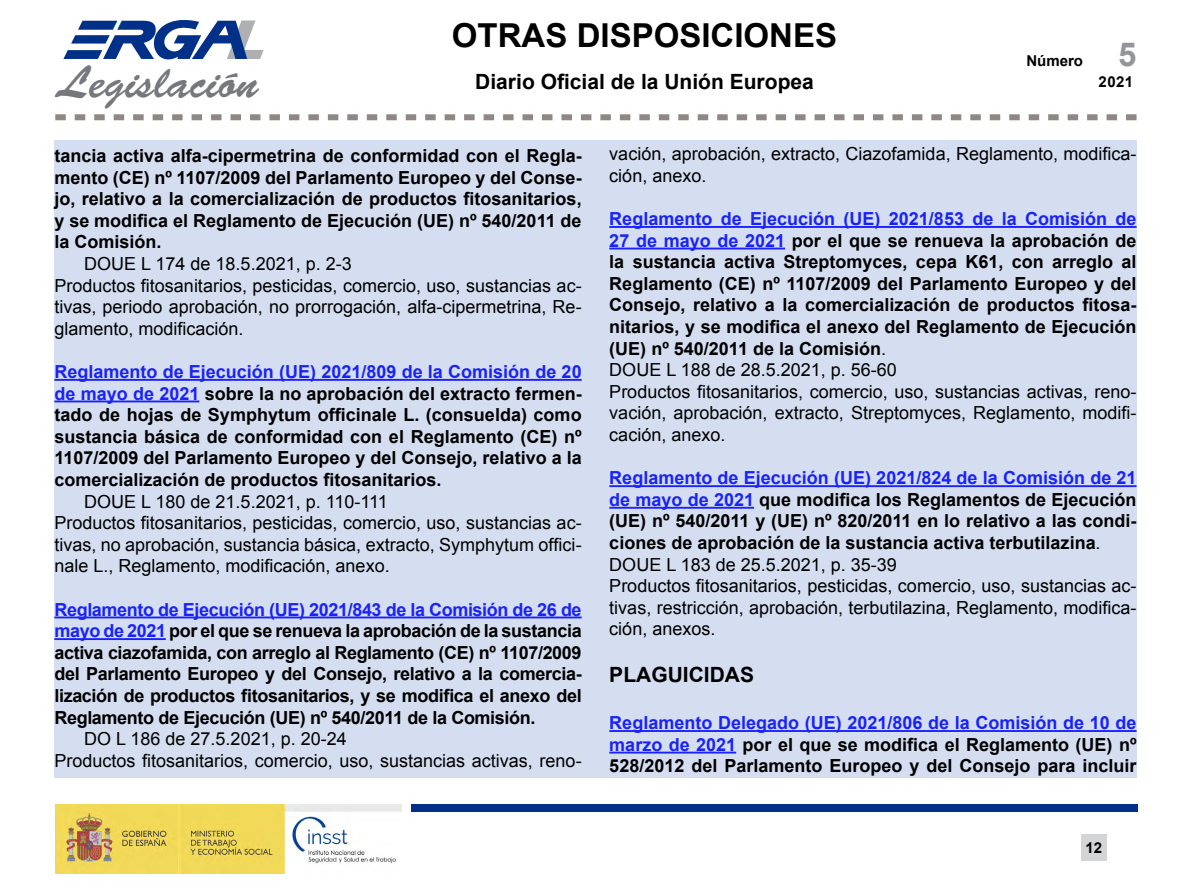
<style>
.page{position:relative;width:1191px;height:893px;background:#fff}
.page>*{position:absolute;margin:0;border:0;box-sizing:border-box;transform-origin:0 0}
.t1{font:italic 900 53.55px "Helvetica LT Std";color:#aeafb1;scale:1.11 1}
.t2{font:45.45px "Brush Script Std";color:#75787c}
.t3{font:700 33px "Arial";color:#000}
.t4{font:700 33px "Arial";color:#939598}
._5_Texto_en_negrita{font:700 21px "Arial";color:#000}
._1_texto_normal{font:700 18px/21.6px "Arial";color:#000;text-align:justify}
._1_texto_normal-2{font:18px/21.6px "Arial";color:#000;text-align:justify}
._3_Texto_con_sangria{font:18px "Arial";color:#000}
.t5{font:700 15px "Arial";color:#000}
.s1{color:#1922fb}
.s2{font-weight:400}
</style>
<div class="page">
<div style="left:54px;top:140px;width:1082px;height:638px;background:#d5def1"></div>
<svg style="left:55px;top:114px;width:1081px;height:6px"></svg>
<div style="left:1080px;top:834px;width:26px;height:27px;background:#d3d5d6"></div>
<img style="left:55px;top:804px;width:346px;height:69px">
<div style="left:410px;top:805px;width:727px;height:7px;background:#003088"></div>
<svg style="left:63px;top:20px;width:184px;height:40px"></svg>
<hr style="left:54px;top:379px;width:527px;height:2px;background:#1922fb">
<hr style="left:54px;top:400px;width:145px;height:2px;background:#1922fb">
<hr style="left:54px;top:616px;width:527px;height:2px;background:#1922fb">
<hr style="left:54px;top:638px;width:112px;height:2px;background:#1922fb">
<hr style="left:609px;top:226px;width:527px;height:2px;background:#1922fb">
<hr style="left:609px;top:248px;width:176px;height:1px;background:#1922fb">
<hr style="left:609px;top:485px;width:527px;height:2px;background:#1922fb">
<hr style="left:609px;top:507px;width:145px;height:2px;background:#1922fb">
<hr style="left:609px;top:730px;width:527px;height:2px;background:#1922fb">
<hr style="left:609px;top:752px;width:127px;height:1px;background:#1922fb">
<h1 class="t1" style="left:222px;top:5px;width:49px">L</h1>
<h2 class="t2" style="left:57px;top:57px;width:202px">Legislación</h2>
<h3 class="t3" style="left:452px;top:13px;width:387px">OTRAS DISPOSICIONES</h3>
<p class="_5_Texto_en_negrita" style="left:475px;top:68px;width:340px">Diario Oficial de la Unión Europea</p>
<p class="t5" style="left:1026px;top:51px;width:58px">Número</p>
<h3 class="t4" style="left:1118px;top:32px;width:20px">5</h3>
<p class="t5" style="left:1098px;top:72px;width:36px">2021</p>
<p class="_1_texto_normal" style="left:54px;top:145px;width:529px">tancia activa alfa-cipermetrina de conformidad con el Regla&shy;mento (CE) nº 1107/2009 del Parlamento Europeo y del Conse&shy;jo, relativo a la comercialización de productos fitosanitarios, y se modifica el Reglamento de Ejecución (UE) nº 540/2011 de la Comisión.</p>
<p class="_3_Texto_con_sangria" style="left:84px;top:252px;width:269px">DOUE L 174 de 18.5.2021, p. 2-3</p>
<p class="_1_texto_normal-2" style="left:54px;top:275px;width:529px">Productos fitosanitarios, pesticidas, comercio, uso, sustancias ac&shy;tivas, periodo aprobación, no prorrogación, alfa-cipermetrina, Re&shy;glamento, modificación.</p>
<p class="_1_texto_normal" style="left:54px;top:361px;width:529px"><span class="s1">Reglamento de Ejecución (UE) 2021/809 de la Comisión de 20 de mayo de 2021</span> sobre la no aprobación del extracto fermen&shy;tado de hojas de Symphytum officinale L. (consuelda) como sustancia básica de conformidad con el Reglamento (CE) nº 1107/2009 del Parlamento Europeo y del Consejo, relativo a la comercialización de productos fitosanitarios.</p>
<p class="_3_Texto_con_sangria" style="left:84px;top:489px;width:305px">DOUE L 180 de 21.5.2021, p. 110-111</p>
<p class="_1_texto_normal-2" style="left:54px;top:512px;width:529px">Productos fitosanitarios, pesticidas, comercio, uso, sustancias ac&shy;tivas, no aprobación, sustancia básica, extracto, Symphytum offici&shy;nale L., Reglamento, modificación, anexo.</p>
<p class="_1_texto_normal" style="left:54px;top:599px;width:529px"><span class="s1">Reglamento de Ejecución (UE) 2021/843 de la Comisión de 26 de mayo de 2021</span> por el que se renueva la aprobación de la sustancia activa ciazofamida, con arreglo al Reglamento (CE) nº 1107/2009 del Parlamento Europeo y del Consejo, relativo a la comercia&shy;lización de productos fitosanitarios, y se modifica el anexo del Reglamento de Ejecución (UE) nº 540/2011 de la Comisión.</p>
<p class="_3_Texto_con_sangria" style="left:84px;top:727px;width:264px">DO L 186 de 27.5.2021, p. 20-24</p>
<p class="_1_texto_normal-2" style="left:54px;top:750px;width:529px">Productos fitosanitarios, comercio, uso, sustancias activas, reno-</p>
<p class="_1_texto_normal-2" style="left:609px;top:143px;width:529px">vación, aprobación, extracto, Ciazofamida, Reglamento, modifica&shy;ción, anexo.</p>
<p class="_1_texto_normal" style="left:609px;top:208px;width:529px"><span class="s1">Reglamento de Ejecución (UE) 2021/853 de la Comisión de 27 de mayo de 2021</span> por el que se renueva la aprobación de la sustancia activa Streptomyces, cepa K61, con arreglo al Reglamento (CE) nº 1107/2009 del Parlamento Europeo y del Consejo, relativo a la comercialización de productos fitosa&shy;nitarios, y se modifica el anexo del Reglamento de Ejecución (UE) nº 540/2011 de la Comisión<span class="s2">.</span></p>
<p class="_1_texto_normal-2" style="left:609px;top:359px;width:289px">DOUE L 188 de 28.5.2021, p. 56-60</p>
<p class="_1_texto_normal-2" style="left:609px;top:381px;width:529px">Productos fitosanitarios, comercio, uso, sustancias activas, reno&shy;vación, aprobación, extracto, Streptomyces, Reglamento, modifi&shy;cación, anexo.</p>
<p class="_1_texto_normal" style="left:609px;top:468px;width:529px"><span class="s1">Reglamento de Ejecución (UE) 2021/824 de la Comisión de 21 de mayo de 2021</span> que modifica los Reglamentos de Ejecución (UE) nº 540/2011 y (UE) nº 820/2011 en lo relativo a las condi&shy;ciones de aprobación de la sustancia activa terbutilazina<span class="s2">.</span></p>
<p class="_1_texto_normal-2" style="left:609px;top:554px;width:289px">DOUE L 183 de 25.5.2021, p. 35-39</p>
<p class="_1_texto_normal-2" style="left:609px;top:575px;width:529px">Productos fitosanitarios, pesticidas, comercio, uso, sustancias ac&shy;tivas, restricción, aprobación, terbutilazina, Reglamento, modifica&shy;ción, anexos.</p>
<p class="_5_Texto_en_negrita" style="left:609px;top:661px;width:146px">PLAGUICIDAS</p>
<p class="_1_texto_normal" style="left:609px;top:712px;width:529px"><span class="s1">Reglamento Delegado (UE) 2021/806 de la Comisión de 10 de marzo de 2021</span> por el que se modifica el Reglamento (UE) nº 528/2012 del Parlamento Europeo y del Consejo para incluir</p>
<p class="t5" style="left:1085px;top:838px;width:18px">12</p>
</div>
